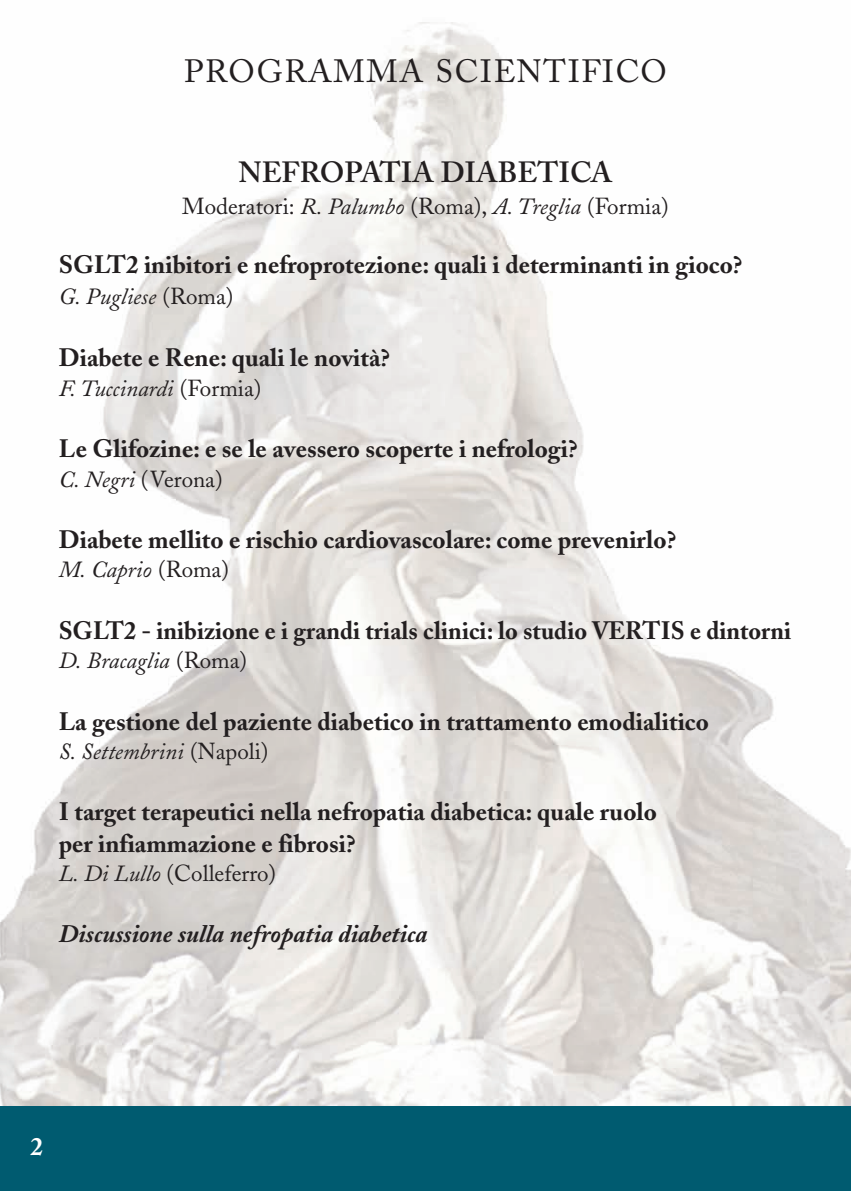
<style>
.page{position:relative;width:851px;height:1191px;background:#fff}
.page>*{position:absolute;margin:0;border:0;box-sizing:border-box;transform-origin:0 0}
.t1{font:32px "Adobe Caslon";letter-spacing:.05em;color:#231f20}
.t2{font:600 29px "Adobe Caslon";color:#231f20}
.t3{font:700 25px/31.2px "Adobe Caslon";color:#231f20}
.t4{font:italic 700 25px "Adobe Caslon";color:#231f20}
.t5{font:700 25px "Adobe Caslon";color:#fff}
.t6{font:italic 23px "Adobe Caslon";color:#231f20}
.t7{font:23px "Adobe Caslon";color:#231f20}
.s1{font-style:italic}
.s2{font-style:normal}
</style>
<div class="page">
<img style="left:0;top:22px;width:850px;height:1084px">
<div style="left:0;top:1106px;width:850px;height:85px;background:#005b70"></div>
<p class="t1" style="left:184px;top:60px;width:484px">PROGRAMMA SCIENTIFICO</p>
<p class="t2" style="left:238px;top:162px;width:375px">NEFROPATIA DIABETICA</p>
<p class="t7" style="left:182px;top:198px;width:488px">Moderatori: <span class="s1">R. Palumbo</span> (Roma), <span class="s1">A. Treglia</span> (Formia)</p>
<p class="t3" style="left:59px;top:251px;width:685px">SGLT2 inibitori e nefroprotezione: quali i determinanti in gioco?</p>
<p class="t6" style="left:59px;top:288px;width:176px">G. Pugliese <span class="s2">(Roma)</span></p>
<p class="t3" style="left:59px;top:344px;width:333px">Diabete e Rene: quali le novità?</p>
<p class="t6" style="left:59px;top:380px;width:204px">F. Tuccinardi <span class="s2">(Formia)</span></p>
<p class="t3" style="left:59px;top:435px;width:520px">Le Glifozine: e se le avessero scoperte i nefrologi?</p>
<p class="t7" style="left:59px;top:470px;width:165px"><span class="s1">C. Negri</span> (Verona)</p>
<p class="t3" style="left:59px;top:526px;width:619px">Diabete mellito e rischio cardiovascolare: come prevenirlo?</p>
<p class="t6" style="left:59px;top:562px;width:172px">M. Caprio <span class="s2">(Roma)</span></p>
<p class="t3" style="left:59px;top:617px;width:734px">SGLT2 - inibizione e i grandi trials clinici: lo studio VERTIS e dintorni</p>
<p class="t6" style="left:59px;top:653px;width:190px">D. Bracaglia <span class="s2">(Roma)</span></p>
<p class="t3" style="left:59px;top:708px;width:651px">La gestione del paziente diabetico in trattamento emodialitico</p>
<p class="t6" style="left:59px;top:743px;width:211px">S. Settembrini <span class="s2">(Napoli)</span></p>
<p class="t3" style="left:59px;top:799px;width:599px">I target terapeutici nella nefropatia diabetica: quale ruolo per infiammazione e fibrosi?</p>
<p class="t7" style="left:59px;top:865px;width:219px"><span class="s1">L. Di Lullo</span> (Colleferro)</p>
<p class="t4" style="left:59px;top:925px;width:370px">Discussione sulla nefropatia diabetica</p>
<p class="t5" style="left:30px;top:1136px;width:14px">2</p>
</div>
